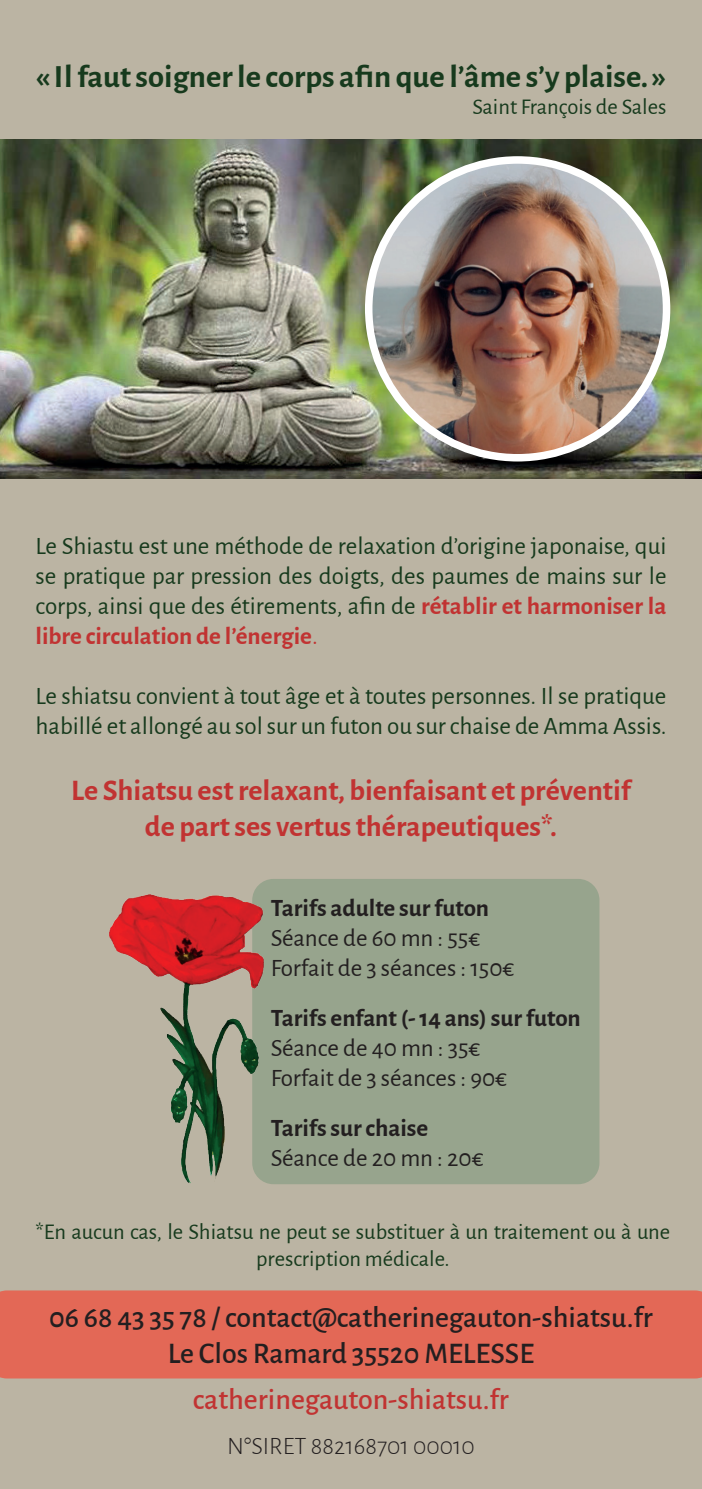
<style>
.page{position:relative;width:702px;height:1489px;background:#fff}
.page>*{position:absolute;margin:0;border:0;box-sizing:border-box;transform-origin:0 0}
.t1{font:700 32.5px "Alegreya Sans";color:#173a1d}
.t2{font:700 30px/36px "Alegreya Sans";color:#c13332;text-align:center}
.t3{font:500 30px/36px "Alegreya Sans";color:#231f20;text-align:center}
.t4{font:500 30px "Alegreya Sans";color:#c13332}
.t5{font:25px/30px "Alegreya Sans";color:#173a1d;text-align:justify}
.t6{font:25px/30px "Alegreya Sans";color:#231f20}
.t7{font:700 25px "Alegreya Sans";color:#231f20}
.t8{font:300 25px "Alegreya Sans";color:#231f20}
.t9{font:22.5px/27px "Alegreya Sans";color:#173a1d;text-align:center}
.s1{font-weight:700;color:#c13332}
.s2{color:#c13332}
</style>
<div class="page">
<div style="left:0;top:0;width:702px;height:1488px;background:#bbb4a3"></div>
<div style="left:0;top:1290px;width:702px;height:88px;background:#e36856"></div>
<img style="left:0;top:139px;width:702px;height:339px">
<img style="left:369px;top:160px;width:297px;height:298px;border-radius:149px">
<div style="left:365px;top:156px;width:305px;height:305px;border:8px solid #fff;border-radius:50%"></div>
<div style="left:252px;top:878px;width:347px;height:306px;background:#97a48d;border-radius:21px"></div>
<img style="left:109px;top:878px;width:183px;height:306px">
<h1 class="t1" style="left:35px;top:52px;width:632px">« Il faut soigner le corps afin que l’âme s’y plaise. »</h1>
<p class="t9" style="left:472px;top:92px;width:196px">Saint François de Sales</p>
<p class="t5" style="left:35px;top:529px;width:632px">Le Shiastu est une méthode de relaxation d’origine japonaise, qui se pratique par pression des doigts, des paumes de mains sur le corps, ainsi que des étirements, afin de <span class="s1">rétablir et harmoniser la libre circulation de l’énergie</span><span class="s2">.</span></p>
<p class="t5" style="left:35px;top:679px;width:632px">Le shiatsu convient à tout âge et à toutes personnes. Il se pratique habillé et allongé au sol sur un futon ou sur chaise de Amma Assis.</p>
<p class="t2" style="left:71px;top:770px;width:561px">Le Shiatsu est relaxant, bienfaisant et préventif de part ses vertus thérapeutiques*.</p>
<p class="t7" style="left:271px;top:889px;width:220px">Tarifs adulte sur futon</p>
<p class="t6" style="left:271px;top:921px;width:245px">Séance de 60 mn : 55€<br>Forfait de 3 séances : 150€</p>
<p class="t7" style="left:271px;top:999px;width:311px">Tarifs enfant (- 14 ans) sur futon</p>
<p class="t6" style="left:271px;top:1031px;width:238px">Séance de 40 mn : 35€<br>Forfait de 3 séances : 90€</p>
<p class="t7" style="left:271px;top:1109px;width:159px">Tarifs sur chaise</p>
<p class="t6" style="left:271px;top:1141px;width:214px">Séance de 20 mn : 20€</p>
<p class="t9" style="left:35px;top:1217px;width:636px">*En aucun cas, le Shiatsu ne peut se substituer à un traitement ou à une prescription médicale.</p>
<p class="t3" style="left:49px;top:1297px;width:605px">06 68 43 35 78 / contact@catherinegauton-shiatsu.fr<br>Le Clos Ramard 35520 MELESSE</p>
<p class="t4" style="left:193px;top:1377px;width:317px">catherinegauton-shiatsu.fr</p>
<p class="t8" style="left:227px;top:1428px;width:249px">N°SIRET 882168701 00010</p>
</div>
